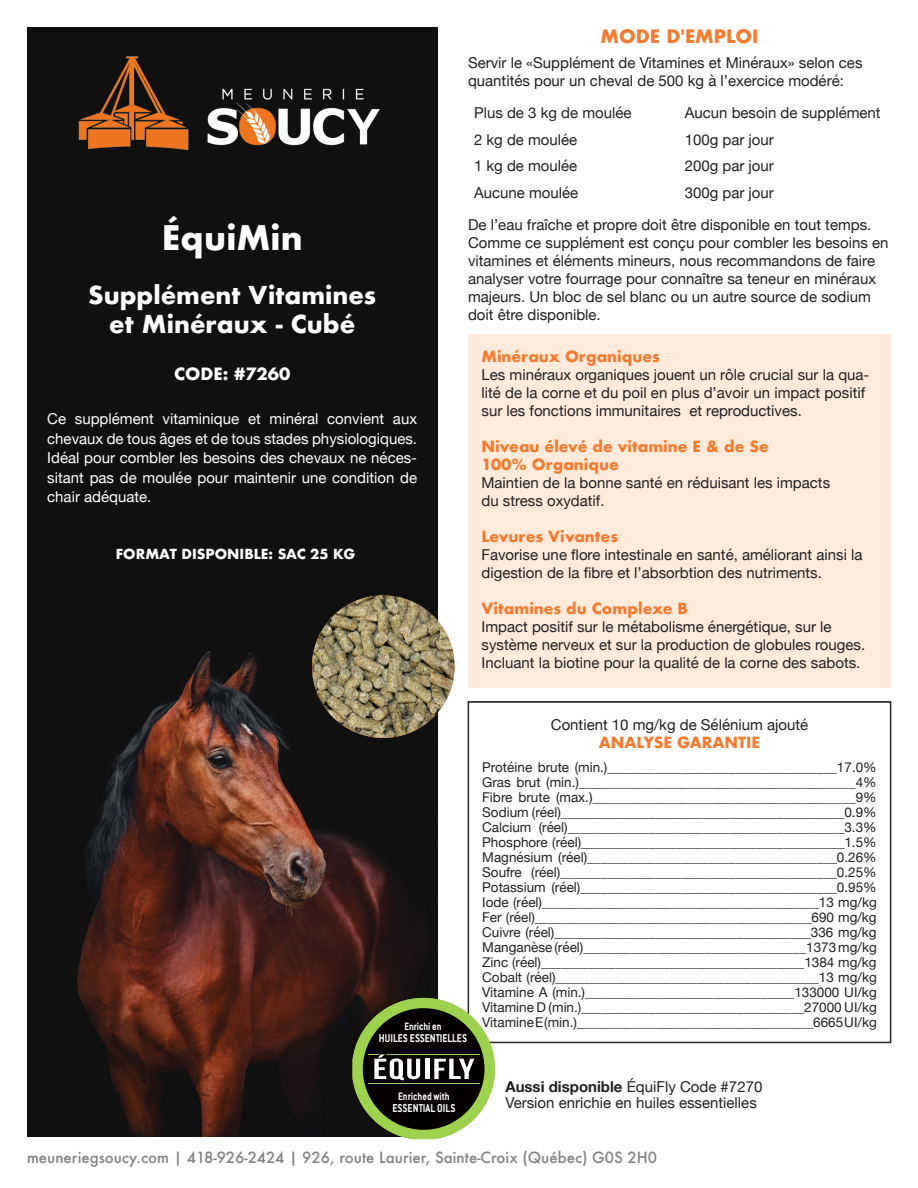
<style>
.page{position:relative;width:918px;height:1188px;background:#fff}
.page>*{position:absolute;margin:0;border:0;box-sizing:border-box;transform-origin:0 0}
.t1{font:700 33px "Futura";color:#fff}
.t2{font:700 24px "Futura";color:#fff}
.t3{font:700 18px "Futura";color:#f47a2e}
.t4{font:700 16.5px "Futura";color:#fff}
.t5{font:15px/18px "Helvetica Neue";color:#231f20}
.t6{font:15px/19.5px "Helvetica Neue";color:#fff;text-align:justify}
.t7{font:700 15px "Futura";color:#f47a2e}
.t8{font:500 15px "Futura";color:#808285}
.t9{font:13.5px "Helvetica Neue";color:#231f20}
.t10{font:700 13.5px "Futura";color:#fff}
.t11{font:700 12.6px "Conduit ITC";color:#fff;scale:.85 1}
.t12{font:700 12.45px "Conduit ITC";color:#fff;scale:.85 1}
.t13{font:700 11.85px "Conduit ITC";color:#fff;scale:.85 1}
.t14{font:700 11.7px "Conduit ITC";color:#fff;scale:.85 1}
.s1{font-weight:700}
</style>
<div class="page">
<div style="left:27px;top:27px;width:410px;height:683px;background:#101010"></div>
<img style="left:27px;top:650px;width:410px;height:486px">
<img style="left:78px;top:56px;width:302px;height:94px">
<div style="left:468px;top:334px;width:423px;height:354px;background:#feebdb"></div>
<svg style="left:468px;top:701px;width:423px;height:342px"></svg>
<img style="left:312px;top:595px;width:143px;height:143px;border-radius:71px">
<svg style="left:353px;top:998px;width:142px;height:141px;background:#51593b"></svg>
<p class="t3" style="left:601px;top:23px;width:159px">MODE D'EMPLOI</p>
<p class="t5" style="left:468px;top:54px;width:396px">Servir le «Supplément de Vitamines et Minéraux» selon ces quantités pour un cheval de 500 kg à l’exercice modéré:</p>
<p class="t1" style="left:162px;top:214px;width:142px">ÉquiMin</p>
<p class="t2" style="left:88px;top:278px;width:289px">Supplément Vitamines</p>
<p class="t2" style="left:109px;top:306px;width:248px">et Minéraux - Cubé</p>
<p class="t4" style="left:174px;top:361px;width:118px">CODE: #7260</p>
<p class="t6" style="left:47px;top:410px;width:371px">Ce supplément vitaminique et minéral convient aux chevaux de tous âges et de tous stades physiologiques.<br>Idéal pour combler les besoins des chevaux ne néces&shy;sitant pas de moulée pour maintenir une condition de chair adéquate.</p>
<p class="t10" style="left:116px;top:544px;width:241px">FORMAT DISPONIBLE: SAC 25 KG</p>
<p class="t5" style="left:474px;top:105px;width:159px">Plus de 3 kg de moulée</p>
<p class="t5" style="left:685px;top:105px;width:197px">Aucun besoin de supplément</p>
<p class="t5" style="left:474px;top:131px;width:105px">2 kg de moulée</p>
<p class="t5" style="left:685px;top:131px;width:91px">100g par jour</p>
<p class="t5" style="left:474px;top:157px;width:105px">1 kg de moulée</p>
<p class="t5" style="left:685px;top:157px;width:91px">200g par jour</p>
<p class="t5" style="left:474px;top:185px;width:106px">Aucune moulée</p>
<p class="t5" style="left:685px;top:185px;width:91px">300g par jour</p>
<p class="t5" style="left:468px;top:216px;width:422px">De l’eau fraîche et propre doit être disponible en tout temps.<br>Comme ce supplément est conçu pour combler les besoins en vitamines et éléments mineurs, nous recommandons de faire analyser votre fourrage pour connaître sa teneur en minéraux majeurs. Un bloc de sel blanc ou un autre source de sodium doit être disponible.</p>
<p class="t7" style="left:482px;top:346px;width:180px">Minéraux Organiques</p>
<p class="t5" style="left:482px;top:367px;width:389px">Les minéraux organiques jouent un rôle crucial sur la qua&shy;lité de la corne et du poil en plus d’avoir un impact positif sur les fonctions immunitaires et reproductives.</p>
<p class="t7" style="left:482px;top:436px;width:289px">Niveau élevé de vitamine E &amp; de Se</p>
<p class="t7" style="left:482px;top:454px;width:139px">100% Organique</p>
<p class="t5" style="left:482px;top:475px;width:350px">Maintien de la bonne santé en réduisant les impacts du stress oxydatif.</p>
<p class="t7" style="left:482px;top:526px;width:138px">Levures Vivantes</p>
<p class="t5" style="left:482px;top:547px;width:383px">Favorise une flore intestinale en santé, améliorant ainsi la digestion de la fibre et l’absorbtion des nutriments.</p>
<p class="t7" style="left:482px;top:598px;width:208px">Vitamines du Complexe B</p>
<p class="t5" style="left:482px;top:619px;width:385px">Impact positif sur le métabolisme énergétique, sur le système nerveux et sur la production de globules rouges.<br>Incluant la biotine pour la qualité de la corne des sabots.</p>
<p class="t14" style="left:404px;top:1020px;width:45px">Enrichi en</p>
<p class="t12" style="left:379px;top:1031px;width:105px">HUILES ESSENTIELLES</p>
<p class="t13" style="left:398px;top:1089px;width:62px">Enriched with</p>
<p class="t11" style="left:392px;top:1101px;width:76px">ESSENTIAL OILS</p>
<p class="t5" style="left:551px;top:717px;width:259px">Contient 10 mg/kg de Sélénium ajouté</p>
<p class="t7" style="left:599px;top:732px;width:163px">ANALYSE GARANTIE</p>
<p class="t9" style="left:482px;top:758px;width:396px">Protéine brute (min.)__________________________________17.0%</p>
<p class="t9" style="left:482px;top:773px;width:396px">Gras brut (min.)_________________________________________4%</p>
<p class="t9" style="left:482px;top:788px;width:396px">Fibre brute (max.)_______________________________________9%</p>
<p class="t9" style="left:482px;top:803px;width:396px">Sodium (réel)__________________________________________0.9%</p>
<p class="t9" style="left:482px;top:818px;width:396px">Calcium (réel)_________________________________________3.3%</p>
<p class="t9" style="left:482px;top:833px;width:396px">Phosphore (réel)_______________________________________1.5%</p>
<p class="t9" style="left:482px;top:848px;width:396px">Magnésium (réel)_____________________________________0.26%</p>
<p class="t9" style="left:482px;top:863px;width:396px">Soufre (réel)_________________________________________0.25%</p>
<p class="t9" style="left:482px;top:878px;width:396px">Potassium (réel)______________________________________0.95%</p>
<p class="t9" style="left:482px;top:893px;width:396px">Iode (réel)_________________________________________13 mg/kg</p>
<p class="t9" style="left:482px;top:908px;width:396px">Fer (réel)_________________________________________690 mg/kg</p>
<p class="t9" style="left:482px;top:923px;width:396px">Cuivre (réel)______________________________________336 mg/kg</p>
<p class="t9" style="left:482px;top:938px;width:396px">Manganèse (réel)_________________________________1373 mg/kg</p>
<p class="t9" style="left:482px;top:953px;width:396px">Zinc (réel)_______________________________________1384 mg/kg</p>
<p class="t9" style="left:482px;top:968px;width:396px">Cobalt (réel)_______________________________________13 mg/kg</p>
<p class="t9" style="left:482px;top:983px;width:396px">Vitamine A (min.)_______________________________133000 UI/kg</p>
<p class="t9" style="left:482px;top:998px;width:396px">Vitamine D (min.)_________________________________27000 UI/kg</p>
<p class="t9" style="left:482px;top:1013px;width:396px">Vitamine E (min.)___________________________________6665 UI/kg</p>
<p class="t5" style="left:505px;top:1078px;width:258px"><span class="s1">Aussi disponible</span> ÉquiFly Code #7270</p>
<p class="t5" style="left:505px;top:1095px;width:253px">Version enrichie en huiles essentielles</p>
<p class="t8" style="left:27px;top:1148px;width:632px">meuneriegsoucy.com | 418-926-2424 | 926, route Laurier, Sainte-Croix (Québec) G0S 2H0</p>
</div>
